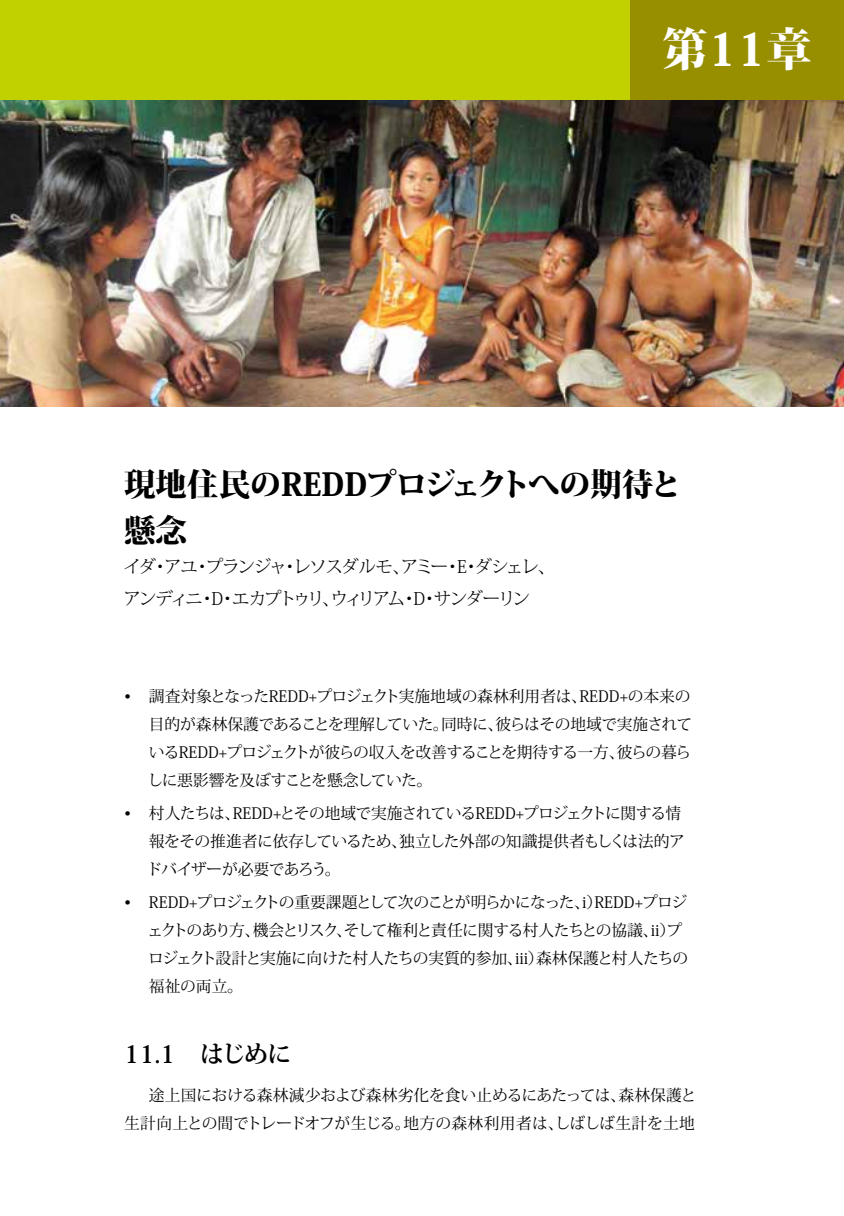
<style>
.page{position:relative;width:844px;height:1216px;background:#fff}
.page>*{position:absolute;margin:0;border:0;box-sizing:border-box;transform-origin:0 0}
.t1{font:800 45.5px "Koz Min Pro";color:#fff}
.t2{font:800 31.5px/45.5px "Koz Min Pro";letter-spacing:-.01em;color:#000}
.t3{font:700 24.5px "Koz Min Pro";letter-spacing:-.055em;color:#000}
.t4{font:300 17.5px/31.5px "Koz Min Pro";letter-spacing:-.115em;color:#000}
.t5{font:15.75px/28px "Koz Min Pro";letter-spacing:-.03em;color:#000}
.t6{font:15.75px/28px "Koz Min Pro";color:#000;text-align:right}
</style>
<div class="page">
<img style="left:0;top:99px;width:843px;height:308px">
<div style="left:0;top:0;width:843px;height:99px;background:#c1d100"></div>
<div style="left:630px;top:0;width:213px;height:99px;background:#978f00"></div>
<h1 class="t1" style="left:662px;top:15px;width:151px">第11章</h1>
<h2 class="t2" style="left:124px;top:460px;width:559px">現地住民のREDDプロジェクトへの期待と懸念</h2>
<p class="t4" style="left:123px;top:550px;width:433px">イダ・アユ・プランジャ・レソスダルモ、アミー・E・ダシェレ、アンディニ・D・エカプトゥリ、ウィリアム・D・サンダーリン</p>
<p class="t5" style="left:147px;top:681px;width:546px;text-align:justify;text-indent:-23px">• 調査対象となったREDD+プロジェクト実施地域の森林利用者は、REDD+の本来の目的が森林保護であることを理解していた。同時に、彼らはその地域で実施されているREDD+プロジェクトが彼らの収入を改善することを期待する一方、彼らの暮らしに悪影響を及ぼすことを懸念していた。</p>
<p class="t5" style="left:146px;top:798px;width:539px;text-indent:-22px">• 村人たちは、REDD+とその地域で実施されているREDD+プロジェクトに関する情報をその推進者に依存しているため、独立した外部の知識提供者もしくは法的アドバイザーが必要であろう。</p>
<p class="t5" style="left:147px;top:887px;width:542px;text-indent:-23px">• REDD+プロジェクトの重要課題として次のことが明らかになった、i）REDD+プロジェクトのあり方、機会とリスク、そして権利と責任に関する村人たちとの協議、ii）プロジェクト設計と実施に向けた村人たちの実質的参加、iii）森林保護と村人たちの福祉の両立。</p>
<h3 class="t3" style="left:124px;top:1036px;width:169px">11.1 はじめに</h3>
<p class="t6" style="left:124px;top:1081px;width:573px">途上国における森林減少および森林劣化を食い止めるにあたっては、森林保護と<br>生計向上との間でトレードオフが生じる。地方の森林利用者は、しばしば生計を土地</p>
</div>
